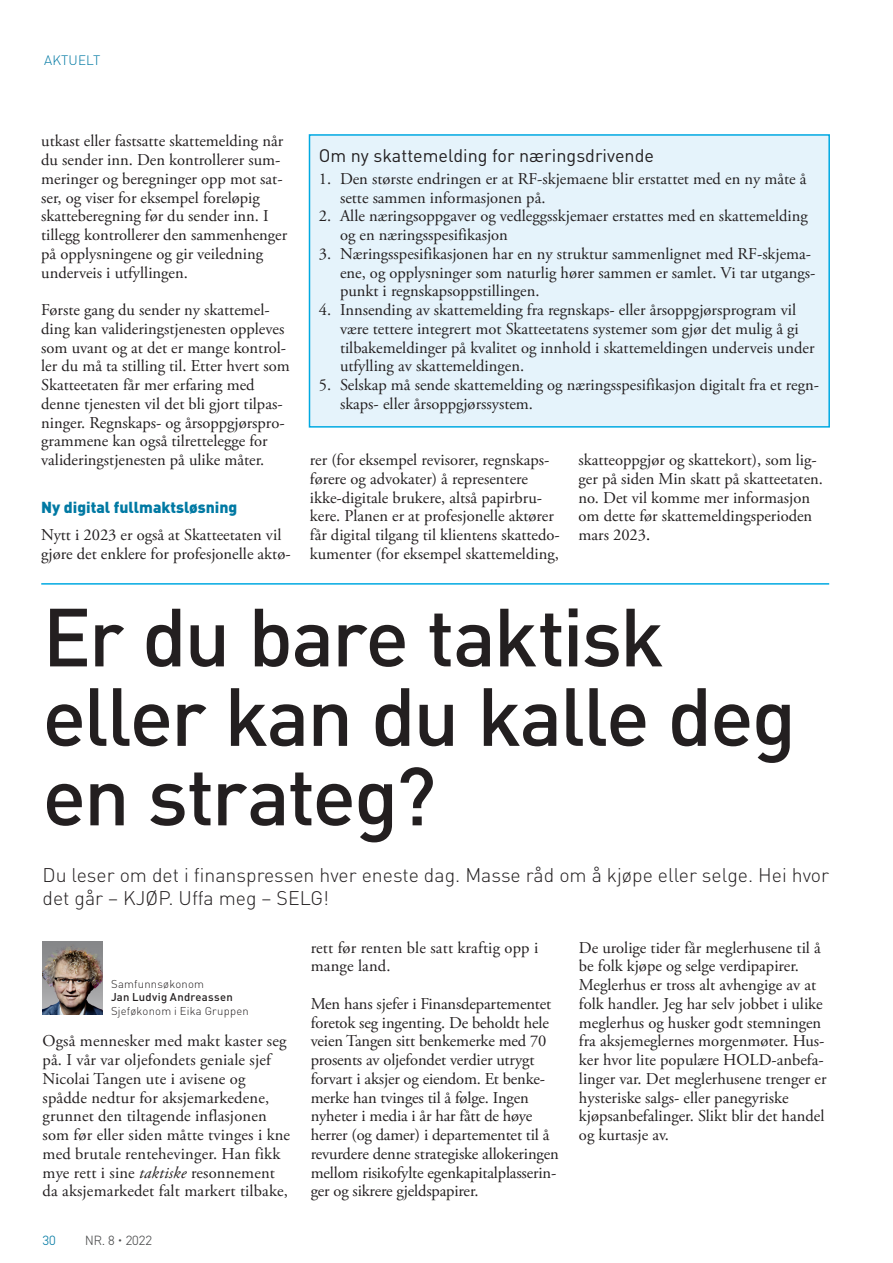
<style>
.page{position:relative;width:893px;height:1263px;background:#fff}
.page>*{position:absolute;margin:0;border:0;box-sizing:border-box;transform-origin:0 0}
.t1{font:500 81px/79.5px "DIN Pro";letter-spacing:-.03em;color:#231f20}
.t2{font:300 19.5px/23.4px "DIN Pro";color:#231f20}
.t3{font:18px "DIN Pro";color:#231f20}
.t4{font:16.5px/18.8px "Adobe Garamond Pro";color:#231f20}
.t5{font:900 15.75px "DIN Pro";color:#0079a3}
.t6{font:300 13.5px "DIN2014";color:#4b4c4d}
.t7{font:300 13.5px "DIN Pro";letter-spacing:.01em;color:#0079a3}
.t8{font:300 13.5px "DIN2014";color:#0079a3}
.t9{font:300 11.25px "DIN Pro";letter-spacing:.02em;color:#231f20}
.t10{font:500 11.25px "DIN Pro";letter-spacing:.025em;color:#231f20}
.s1{color:#000}
.s2{font-style:italic}
</style>
<div class="page">
<div style="left:309px;top:135px;width:520px;height:292px;background:#e5f3fb"></div>
<div style="left:309px;top:134px;width:521px;height:294px;border:2px solid #00a9e2"></div>
<img style="left:43px;top:941px;width:60px;height:74px">
<hr style="left:41px;top:583px;width:788px;height:2px;background:#00a9e2">
<p class="t7" style="left:44px;top:51px;width:58px">AKTUELT</p>
<p class="t4" style="left:41px;top:132px;width:248px">utkast eller fastsatte skattemelding når du sender inn. Den kontrollerer sum&shy;meringer og beregninger opp mot sat&shy;ser, og viser for eksempel foreløpig skatteberegning før du sender inn. I tillegg kontrollerer den sammenhenger på opplysningene og gir veiledning underveis i utfyllingen.</p>
<p class="t4" style="left:41px;top:301px;width:250px">Første gang du sender ny skattemel&shy;ding kan valideringstjenesten oppleves som uvant og at det er mange kontrol&shy;ler du må ta stilling til. Etter hvert som Skatteetaten får mer erfaring med denne tjenesten vil det bli gjort tilpas&shy;ninger. Regnskaps- og årsoppgjørspro&shy;grammene kan også tilrettelegge for valideringstjenesten på ulike måter.</p>
<p class="t5" style="left:41px;top:496px;width:198px">Ny digital fullmaktsløsning</p>
<p class="t4" style="left:41px;top:526px;width:251px">Nytt i 2023 er også at Skatteetaten vil gjøre det enklere for profesjonelle aktø-</p>
<p class="t3" style="left:319px;top:143px;width:337px">Om ny skattemelding for næringsdrivende</p>
<p class="t4" style="left:340px;top:170px;width:468px;text-indent:-21px">1. Den største endringen er at RF-skjemaene blir erstattet med en ny måte å sette sammen informasjonen på.</p>
<p class="t4" style="left:340px;top:207px;width:469px;text-indent:-21px">2. Alle næringsoppgaver og vedleggsskjemaer erstattes med en skattemelding og en næringsspesifikasjon</p>
<p class="t4" style="left:340px;top:245px;width:477px;text-indent:-21px">3. Næringsspesifikasjonen har en ny struktur sammenlignet med RF-skjema&shy;ene, og opplysninger som naturlig hører sammen er samlet. Vi tar utgangs&shy;punkt i regnskapsoppstillingen.</p>
<p class="t4" style="left:340px;top:301px;width:476px;text-indent:-21px">4. Innsending av skattemelding fra regnskaps- eller årsoppgjørsprogram vil være tettere integrert mot Skatteetatens systemer som gjør det mulig å gi tilbakemeldinger på kvalitet og innhold i skattemeldingen underveis under utfylling av skattemeldingen.</p>
<p class="t4" style="left:340px;top:376px;width:481px;text-indent:-21px">5. Selskap må sende skattemelding og næringsspesifikasjon digitalt fra et regn&shy;skaps- eller årsoppgjørssystem.</p>
<p class="t4" style="left:310px;top:451px;width:251px">rer (for eksempel revisorer, regnskaps&shy;førere og advokater) å representere ikke-digitale brukere, altså papirbru&shy;kere. Planen er at profesjonelle aktører får digital tilgang til klientens skattedo&shy;kumenter (for eksempel skattemelding,</p>
<p class="t4" style="left:579px;top:451px;width:246px">skatteoppgjør og skattekort), som lig&shy;ger på siden Min skatt på skatteetaten. no. Det vil komme mer informasjon om dette før skattemeldingsperioden mars 2023<span class="s1">.</span></p>
<h1 class="t1" style="left:43px;top:594px;width:755px">Er du bare taktisk eller kan du kalle deg en strateg?</h1>
<p class="t2" style="left:43px;top:862px;width:788px">Du leser om det i finanspressen hver eneste dag. Masse råd om å kjøpe eller selge. Hei hvor det går – KJØP. Uffa meg – SELG!</p>
<p class="t9" style="left:111px;top:976px;width:95px">Samfunnsøkonom</p>
<p class="t10" style="left:111px;top:990px;width:123px">Jan Ludvig Andreassen</p>
<p class="t9" style="left:111px;top:1003px;width:139px">Sjeføkonom i Eika Gruppen</p>
<p class="t4" style="left:43px;top:1032px;width:249px">Også mennesker med makt kaster seg på. I vår var oljefondets geniale sjef Nicolai Tangen ute i avisene og spådde nedtur for aksjemarkedene, grunnet den tiltagende inflasjonen som før eller siden måtte tvinges i kne med brutale rentehevinger. Han fikk mye rett i sine <span class="s2">taktiske</span> resonnement da aksjemarkedet falt markert tilbake,</p>
<p class="t8" style="left:43px;top:1232px;width:15px">30</p>
<p class="t6" style="left:85px;top:1232px;width:69px">NR. 8 • 2022</p>
<p class="t4" style="left:311px;top:938px;width:229px">rett før renten ble satt kraftig opp i mange land.</p>
<p class="t4" style="left:311px;top:995px;width:249px">Men hans sjefer i Finansdepartementet foretok seg ingenting. De beholdt hele veien Tangen sitt benkemerke med 70 prosents av oljefondet verdier utrygt forvart i aksjer og eiendom. Et benke&shy;merke han tvinges til å følge. Ingen nyheter i media i år har fått de høye herrer (og damer) i departementet til å revurdere denne strategiske allokeringen mellom risikofylte egenkapitalplasserin&shy;ger og sikrere gjeldspapirer.</p>
<p class="t4" style="left:579px;top:938px;width:249px">De urolige tider får meglerhusene til å be folk kjøpe og selge verdipapirer.<br>Meglerhus er tross alt avhengige av at folk handler. Jeg har selv jobbet i ulike meglerhus og husker godt stemningen fra aksjemeglernes morgenmøter. Hus&shy;ker hvor lite populære HOLD-anbefa&shy;linger var. Det meglerhusene trenger er hysteriske salgs- eller panegyriske kjøpsanbefalinger. Slikt blir det handel og kurtasje av.</p>
</div>
